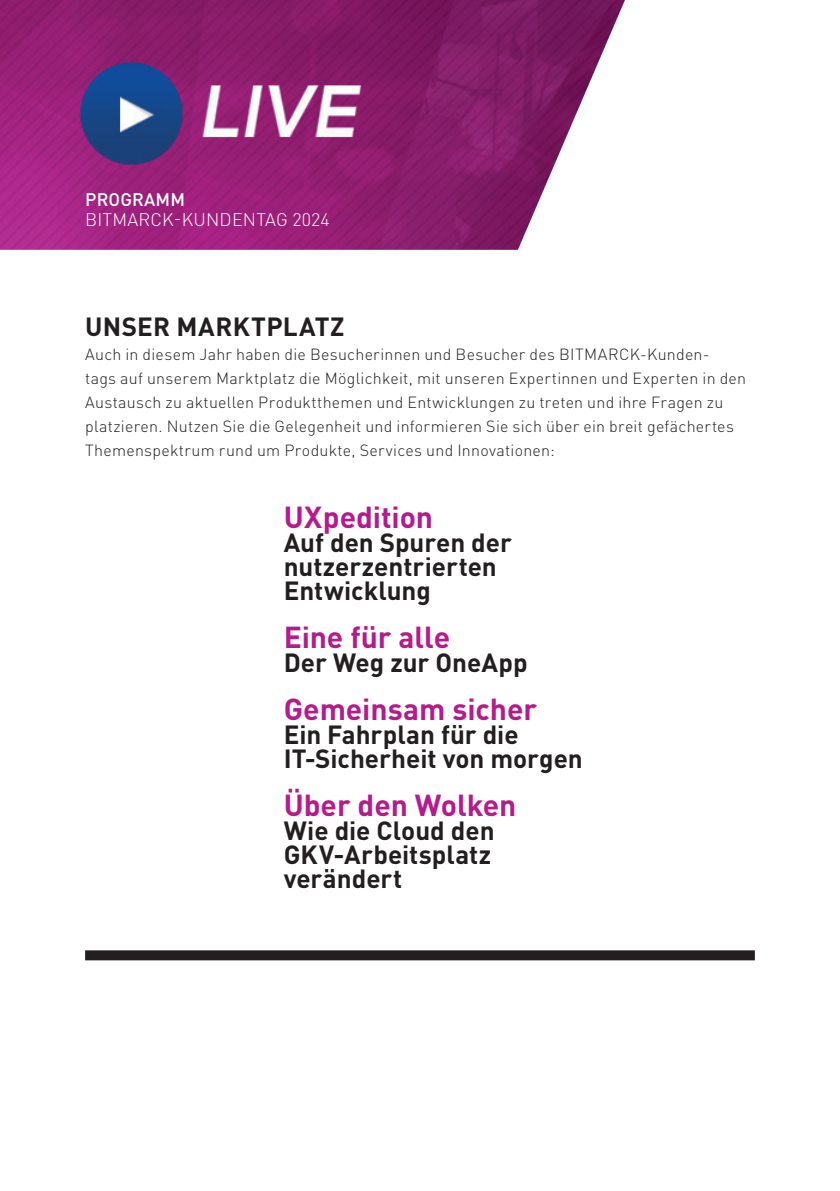
<style>
.page{position:relative;width:840px;height:1191px;background:#fff}
.page>*{position:absolute;margin:0;border:0;box-sizing:border-box;transform-origin:0 0}
.t1{font:700 30px "DIN Pro";letter-spacing:-.005em;color:#b61a8b}
.t2{font:700 26px/24px "DIN Pro";color:#231f20}
.t3{font:300 18px "DIN Pro";letter-spacing:.01em;color:#fff}
.t4{font:500 18px "DIN Pro";letter-spacing:.01em;color:#fff}
.t5{font:300 16px/24px "DIN Pro";letter-spacing:.015em;color:#231f20}
</style>
<div class="page">
<div style="left:85px;top:950px;width:669px;height:10px;background:#231f20"></div>
<img style="left:0;top:0;width:624px;height:250px">
<p class="t4" style="left:85px;top:185px;width:101px">PROGRAMM</p>
<p class="t3" style="left:85px;top:205px;width:246px">BITMARCK-KUNDENTAG 2024</p>
<h2 class="t2" style="left:85px;top:312px;width:260px">UNSER MARKTPLATZ</h2>
<p class="t5" style="left:85px;top:341px;width:662px">Auch in diesem Jahr haben die Besucherinnen und Besucher des BITMARCK-Kunden-<br>tags auf unserem Marktplatz die Möglichkeit, mit unseren Expertinnen und Experten in den Austausch zu aktuellen Produktthemen und Entwicklungen zu treten und ihre Fragen zu platzieren. Nutzen Sie die Gelegenheit und informieren Sie sich über ein breit gefächertes Themenspektrum rund um Produkte, Services und Innovationen:</p>
<h1 class="t1" style="left:283px;top:492px;width:151px">UXpedition</h1>
<h2 class="t2" style="left:283px;top:528px;width:229px">Auf den Spuren der nutzerzentrierten<br>Entwicklung</h2>
<h1 class="t1" style="left:283px;top:612px;width:168px">Eine für alle</h1>
<h2 class="t2" style="left:283px;top:648px;width:245px">Der Weg zur OneApp</h2>
<h1 class="t1" style="left:283px;top:684px;width:255px">Gemeinsam sicher</h1>
<h2 class="t2" style="left:283px;top:720px;width:300px">Ein Fahrplan für die<br>IT-Sicherheit von morgen</h2>
<h1 class="t1" style="left:283px;top:780px;width:234px">Über den Wolken</h1>
<h2 class="t2" style="left:283px;top:816px;width:212px">Wie die Cloud den<br>GKV-Arbeitsplatz verändert</h2>
</div>
